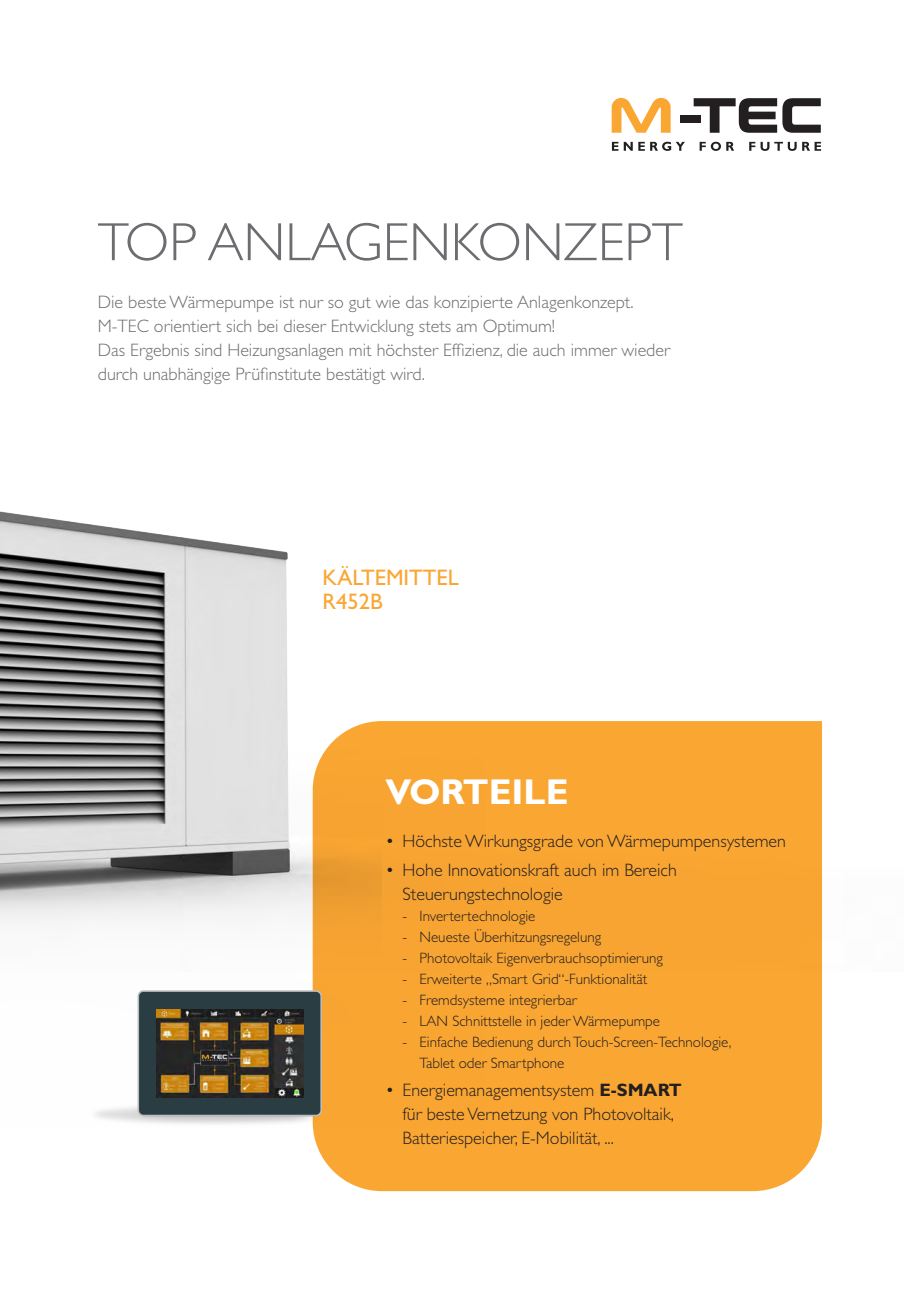
<style>
.page{position:relative;width:919px;height:1289px;background:#fff}
.page>*{position:absolute;margin:0;border:0;box-sizing:border-box;transform-origin:0 0}
.t1{font:300 54px "Gill Sans Std";color:#6c6d70}
.t2{font:700 36px "Gill Sans Std";color:#fff}
.t3{font:22.5px/24px "Gill Sans Std";color:#faa633}
.t4{font:300 18px/24px "Gill Sans Std";color:#6c6d70}
.t5{font:300 18px/24px "Gill Sans Std";color:#231f20}
.t6{font:300 15px/21px "Gill Sans Std";color:#231f20}
.s1{font-weight:700}
</style>
<div class="page">
<div style="left:680px;top:116px;width:20px;height:7px;background:#231f20"></div>
<svg style="left:693px;top:98px;width:127px;height:35px"></svg>
<svg style="left:611px;top:98px;width:59px;height:35px"></svg>
<svg style="left:612px;top:142px;width:209px;height:9px"></svg>
<img style="left:0;top:511px;width:313px;height:460px">
<div style="left:313px;top:721px;width:509px;height:470px;background:#faa633"></div>
<img style="left:95px;top:984px;width:263px;height:162px">
<div style="left:138px;top:991px;width:183px;height:124px;background:#2a3d42;border-radius:5px"></div>
<div style="left:137px;top:990px;width:185px;height:126px;border:2px solid #bcbdc0;border-radius:5px"></div>
<img style="left:157px;top:1009px;width:146px;height:88px">
<h1 class="t1" style="left:98px;top:212px;width:586px">TOP ANLAGENKONZEPT</h1>
<p class="t4" style="left:98px;top:290px;width:573px">Die beste Wärmepumpe ist nur so gut wie das konzipierte Anlagenkonzept.<br>M-TEC orientiert sich bei dieser Entwicklung stets am Optimum!<br>Das Ergebnis sind Heizungsanlagen mit höchster Effizienz, die auch immer wieder durch unabhängige Prüfinstitute bestätigt wird.</p>
<h3 class="t3" style="left:322px;top:565px;width:138px">KÄLTEMITTEL<br>R452B</h3>
<h2 class="t2" style="left:385px;top:770px;width:184px">VORTEILE</h2>
<p class="t5" style="left:385px;top:829px;width:402px">• Höchste Wirkungsgrade von Wärmepumpensystemen</p>
<p class="t5" style="left:402px;top:857px;width:276px;text-indent:-17px">• Hohe Innovationskraft auch im Bereich<br>Steuerungstechnologie</p>
<p class="t6" style="left:402px;top:905px;width:134px">- Invertertechnologie</p>
<p class="t6" style="left:402px;top:926px;width:200px">- Neueste Überhitzungsregelung</p>
<p class="t6" style="left:402px;top:947px;width:262px">- Photovoltaik Eigenverbrauchsoptimierung</p>
<p class="t6" style="left:402px;top:968px;width:246px">- Erweiterte „Smart Grid“-Funktionalität</p>
<p class="t6" style="left:402px;top:989px;width:176px">- Fremdsysteme integrierbar</p>
<p class="t6" style="left:402px;top:1010px;width:259px">- LAN Schnittstelle in jeder Wärmepumpe</p>
<p class="t6" style="left:419px;top:1031px;width:313px;text-indent:-17px">- Einfache Bedienung durch Touch-Screen-Technologie,<br>Tablet oder Smartphone</p>
<p class="t5" style="left:402px;top:1078px;width:281px;text-indent:-17px">• Energiemanagementsystem <span class="s1">E-SMART </span>für beste Vernetzung von Photovoltaik,<br>Batteriespeicher, E-Mobilität, ...</p>
</div>
